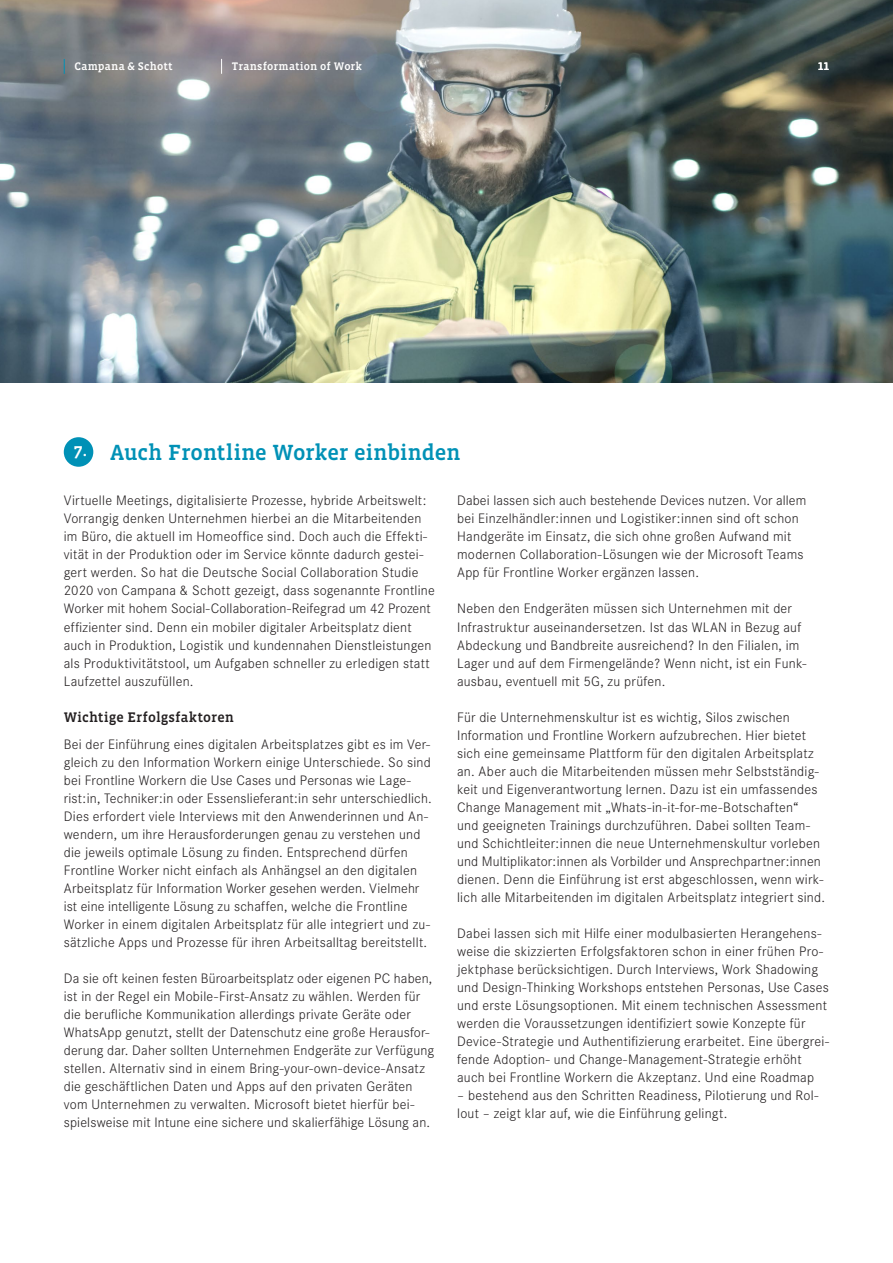
<style>
.page{position:relative;width:893px;height:1263px;background:#fff}
.page>*{position:absolute;margin:0;border:0;box-sizing:border-box;transform-origin:0 0}
._03_Headline_VistaSl{font:500 22.5px "Vista Slab OT";letter-spacing:-.005em;color:#0091b6}
.t1{font:500 18px "Vista Slab OT";color:#fff}
._07_Copytext_Corpora{font:300 14.25px/18px "Corporate S";letter-spacing:.015em;color:#231f20}
._05_Zwischenheadline{font:500 14.25px "Vista Slab OT";letter-spacing:.005em;color:#231f20}
._01_Spitzzeile_Vista{font:500 11.25px "Vista Slab OT";letter-spacing:.02em;color:#fff}
._02_Seitenzahl_Vista{font:500 11.25px "Vista Slab OT";color:#fff}
</style>
<div class="page">
<img style="left:0;top:0;width:893px;height:383px">
<div style="left:64px;top:437px;width:29px;height:30px;background:#0091b6;border-radius:50%"></div>
<svg style="left:221px;top:59px;width:1px;height:15px"></svg>
<svg style="left:64px;top:59px;width:1px;height:15px"></svg>
<p class="_01_Spitzzeile_Vista" style="left:74px;top:61px;width:100px">Campana &amp; Schott</p>
<p class="_01_Spitzzeile_Vista" style="left:232px;top:61px;width:132px">Transformation of Work</p>
<p class="_02_Seitenzahl_Vista" style="left:818px;top:61px;width:12px">11</p>
<p class="_03_Headline_VistaSl" style="left:110px;top:441px;width:352px">Auch Frontline Worker einbinden</p>
<p class="_07_Copytext_Corpora" style="left:457px;top:492px;width:351px">Dabei lassen sich auch bestehende Devices nutzen. Vor allem bei Einzelhändler:innen und Logistiker:innen sind oft schon Handgeräte im Einsatz, die sich ohne großen Aufwand mit modernen Collaboration-Lösungen wie der Microsoft Teams App für Frontline Worker ergänzen lassen.</p>
<p class="_07_Copytext_Corpora" style="left:457px;top:600px;width:351px">Neben den Endgeräten müssen sich Unternehmen mit der Infrastruktur auseinandersetzen. Ist das WLAN in Bezug auf Abdeckung und Bandbreite ausreichend? In den Filialen, im Lager und auf dem Firmengelände? Wenn nicht, ist ein Funk&shy;ausbau, eventuell mit 5G, zu prüfen.</p>
<p class="_07_Copytext_Corpora" style="left:457px;top:708px;width:369px">Für die Unternehmenskultur ist es wichtig, Silos zwischen Information und Frontline Workern aufzubrechen. Hier bietet sich eine gemeinsame Plattform für den digitalen Arbeitsplatz an. Aber auch die Mitarbeitenden müssen mehr Selbstständig&shy;keit und Eigenverantwortung lernen. Dazu ist ein umfassendes Change Management mit „Whats-in-it-for-me-Botschaften“<br>und geeigneten Trainings durchzuführen. Dabei sollten Team&shy;und Schichtleiter:innen die neue Unternehmenskultur vorleben und Multiplikator:innen als Vorbilder und Ansprechpartner:innen dienen. Denn die Einführung ist erst abgeschlossen, wenn wirk&shy;lich alle Mitarbeitenden im digitalen Arbeitsplatz integriert sind.</p>
<p class="_07_Copytext_Corpora" style="left:457px;top:924px;width:374px">Dabei lassen sich mit Hilfe einer modulbasierten Herangehens&shy;weise die skizzierten Erfolgsfaktoren schon in einer frühen Pro&shy;jektphase berücksichtigen. Durch Interviews, Work Shadowing und Design-Thinking Workshops entstehen Personas, Use Cases und erste Lösungsoptionen. Mit einem technischen Assessment werden die Voraussetzungen identifiziert sowie Konzepte für Device-Strategie und Authentifizierung erarbeitet. Eine übergrei&shy;fende Adoption- und Change-Management-Strategie erhöht auch bei Frontline Workern die Akzeptanz. Und eine Roadmap</p>
<p class="_07_Copytext_Corpora" style="left:457px;top:1086px;width:363px">– bestehend aus den Schritten Readiness, Pilotierung und Rol&shy;lout – zeigt klar auf, wie die Einführung gelingt.</p>
<p class="t1" style="left:74px;top:441px;width:15px">7.</p>
<p class="_07_Copytext_Corpora" style="left:64px;top:492px;width:373px">Virtuelle Meetings, digitalisierte Prozesse, hybride Arbeitswelt:<br>Vorrangig denken Unternehmen hierbei an die Mitarbeitenden im Büro, die aktuell im Homeoffice sind. Doch auch die Effekti&shy;vität in der Produktion oder im Service könnte dadurch gestei&shy;gert werden. So hat die Deutsche Social Collaboration Studie 2020 von Campana &amp; Schott gezeigt, dass sogenannte Frontline Worker mit hohem Social-Collaboration-Reifegrad um 42 Prozent effizienter sind. Denn ein mobiler digitaler Arbeitsplatz dient auch in Produktion, Logistik und kundennahen Dienstleistungen als Produktivitätstool, um Aufgaben schneller zu erledigen statt Laufzettel auszufüllen.</p>
<p class="_05_Zwischenheadline" style="left:64px;top:709px;width:171px">Wichtige Erfolgsfaktoren</p>
<p class="_07_Copytext_Corpora" style="left:64px;top:735px;width:369px">Bei der Einführung eines digitalen Arbeitsplatzes gibt es im Ver&shy;gleich zu den Information Workern einige Unterschiede. So sind bei Frontline Workern die Use Cases und Personas wie Lage&shy;rist:in, Techniker:in oder Essenslieferant:in sehr unterschiedlich.<br>Dies erfordert viele Interviews mit den Anwenderinnen und An&shy;wendern, um ihre Herausforderungen genau zu verstehen und die jeweils optimale Lösung zu finden. Entsprechend dürfen Frontline Worker nicht einfach als Anhängsel an den digitalen Arbeitsplatz für Information Worker gesehen werden. Vielmehr ist eine intelligente Lösung zu schaffen, welche die Frontline Worker in einem digitalen Arbeitsplatz für alle integriert und zu&shy;sätzliche Apps und Prozesse für ihren Arbeitsalltag bereitstellt.</p>
<p class="_07_Copytext_Corpora" style="left:64px;top:969px;width:372px">Da sie oft keinen festen Büroarbeitsplatz oder eigenen PC haben, ist in der Regel ein Mobile-First-Ansatz zu wählen. Werden für die berufliche Kommunikation allerdings private Geräte oder WhatsApp genutzt, stellt der Datenschutz eine große Herausfor&shy;derung dar. Daher sollten Unternehmen Endgeräte zur Verfügung stellen. Alternativ sind in einem Bring-your-own-device-Ansatz die geschäftlichen Daten und Apps auf den privaten Geräten vom Unternehmen zu verwalten. Microsoft bietet hierfür bei&shy;spielsweise mit Intune eine sichere und skalierfähige Lösung an.</p>
</div>
